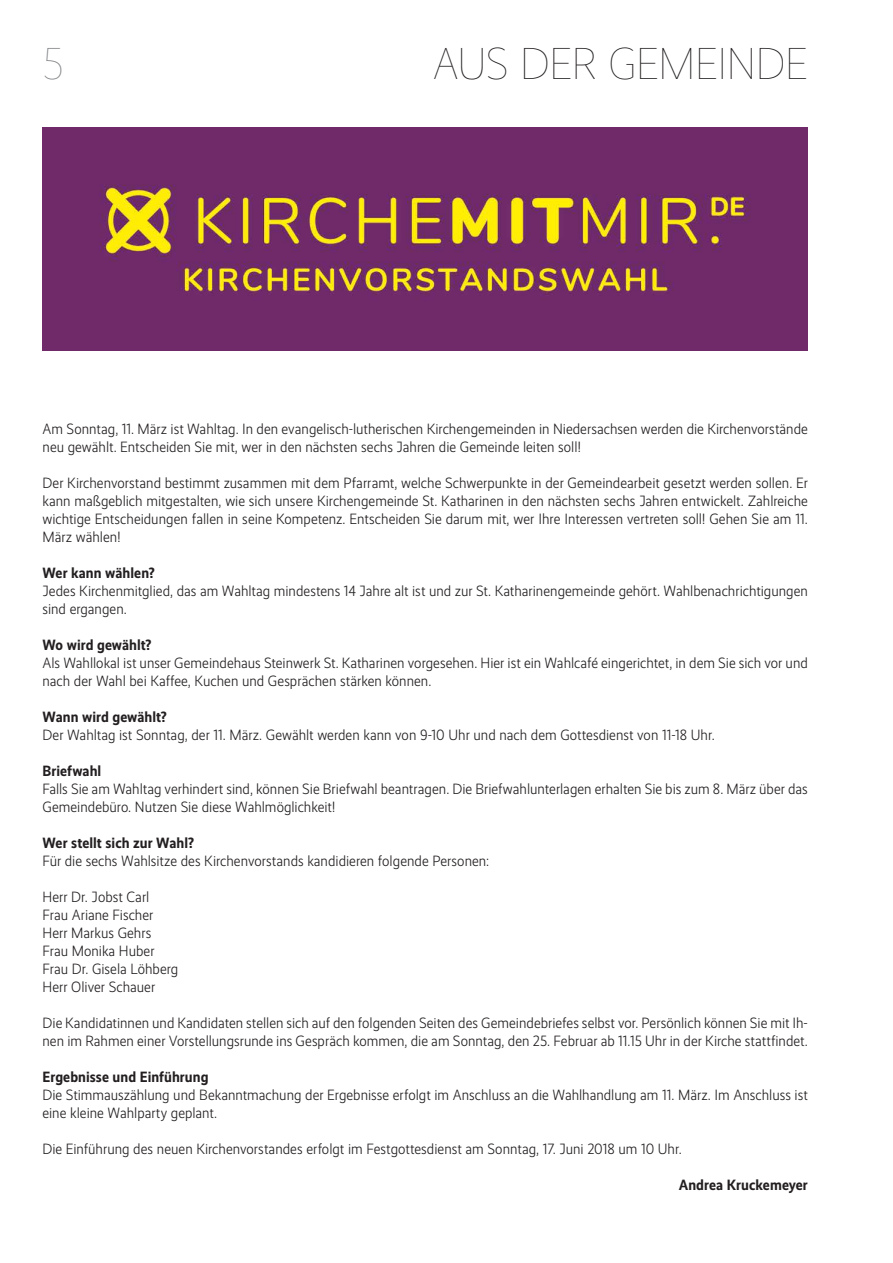
<style>
.page{position:relative;width:893px;height:1263px;background:#fff}
.page>*{position:absolute;margin:0;border:0;box-sizing:border-box;transform-origin:0 0}
.t1{font:100 45px "Realist Narrow";letter-spacing:-.005em;color:#231f20}
.t2{font:100 45px "Realist Narrow";color:#808285}
.t3{font:300 15px/18px "Realist Narrow";color:#231f20}
.t4{font:700 15px "Realist Narrow";letter-spacing:.005em;color:#231f20}
</style>
<div class="page">
<img style="left:43px;top:128px;width:765px;height:223px">
<h1 class="t2" style="left:43px;top:37px;width:23px">5</h1>
<h1 class="t1" style="left:433px;top:37px;width:376px">AUS DER GEMEI NDE</h1>
<p class="t3" style="left:43px;top:419px;width:767px">Am Sonntag, 11. März ist Wahltag. In den evangelisch-lutherischen Kirchengemeinden in Niedersachsen werden die Kirchenvorstände neu gewählt. Entscheiden Sie mit, wer in den nächsten sechs Jahren die Gemeinde leiten soll!</p>
<p class="t3" style="left:43px;top:473px;width:767px;text-align:justify">Der Kirchenvorstand bestimmt zusammen mit dem Pfarramt, welche Schwerpunkte in der Gemeindearbeit gesetzt werden sollen. Er kann maßgeblich mitgestalten, wie sich unsere Kirchengemeinde St. Katharinen in den nächsten sechs Jahren entwickelt. Zahlreiche wichtige Entscheidungen fallen in seine Kompetenz. Entscheiden Sie darum mit, wer Ihre Interessen vertreten soll! Gehen Sie am 11.<br>März wählen!</p>
<p class="t4" style="left:43px;top:563px;width:114px">Wer kann wählen?</p>
<p class="t3" style="left:43px;top:581px;width:767px">Jedes Kirchenmitglied, das am Wahltag mindestens 14 Jahre alt ist und zur St. Katharinengemeinde gehört. Wahlbenachrichtigungen sind ergangen.</p>
<p class="t4" style="left:43px;top:635px;width:110px">Wo wird gewählt?</p>
<p class="t3" style="left:43px;top:653px;width:767px">Als Wahllokal ist unser Gemeindehaus Steinwerk St. Katharinen vorgesehen. Hier ist ein Wahlcafé eingerichtet, in dem Sie sich vor und nach der Wahl bei Kaffee, Kuchen und Gesprächen stärken können.</p>
<p class="t4" style="left:43px;top:707px;width:126px">Wann wird gewählt?</p>
<p class="t3" style="left:43px;top:725px;width:674px">Der Wahltag ist Sonntag, der 11. März. Gewählt werden kann von 9-10 Uhr und nach dem Gottesdienst von 11-18 Uhr.</p>
<p class="t4" style="left:43px;top:761px;width:60px">Briefwahl</p>
<p class="t3" style="left:43px;top:779px;width:767px">Falls Sie am Wahltag verhindert sind, können Sie Briefwahl beantragen. Die Briefwahlunterlagen erhalten Sie bis zum 8. März über das<br>Gemeindebüro. N utzen Sie diese Wahlmöglichkeit!</p>
<p class="t4" style="left:43px;top:833px;width:153px">Wer stellt sich zur Wahl?</p>
<p class="t3" style="left:43px;top:851px;width:448px">Für die sechs Wahlsitze des Kirchenvorstands kandidieren folgende Personen:</p>
<p class="t3" style="left:43px;top:887px;width:137px">Herr Dr. Jobst Carl<br>Frau Ariane Fischer<br>Herr Markus Gehrs<br>Frau Monika Huber<br>Frau Dr. Gisela Löhberg<br>Herr Oliver Schauer</p>
<p class="t3" style="left:42px;top:1013px;width:767px">Die Kandidatinnen und Kandidaten stellen sich auf den folgenden Seiten des Gemeindebriefes selbst vor. Persönlich können Sie mit Ih&shy;nen im Rahmen einer Vorstellungsrunde ins Gespräch kommen, die am Sonntag, den 25. Februar ab 11.15 Uhr in der Kirche stattfindet.</p>
<p class="t4" style="left:42px;top:1067px;width:168px">Ergebnisse und Einführung</p>
<p class="t3" style="left:42px;top:1085px;width:767px">Die Stimmauszählung und Bekanntmachung der Ergebnisse erfolgt im Anschluss an die Wahlhandlung am 11. März. Im Anschluss ist eine kleine Wahlparty geplant.</p>
<p class="t3" style="left:42px;top:1139px;width:641px">Die Einführung des neuen Kirchenvorstandes erfolgt im Festgottesdienst am Sonntag, 17. Juni 2018 um 10 Uhr.</p>
<p class="t4" style="left:679px;top:1175px;width:131px">Andrea Kruckemeyer</p>
</div>
